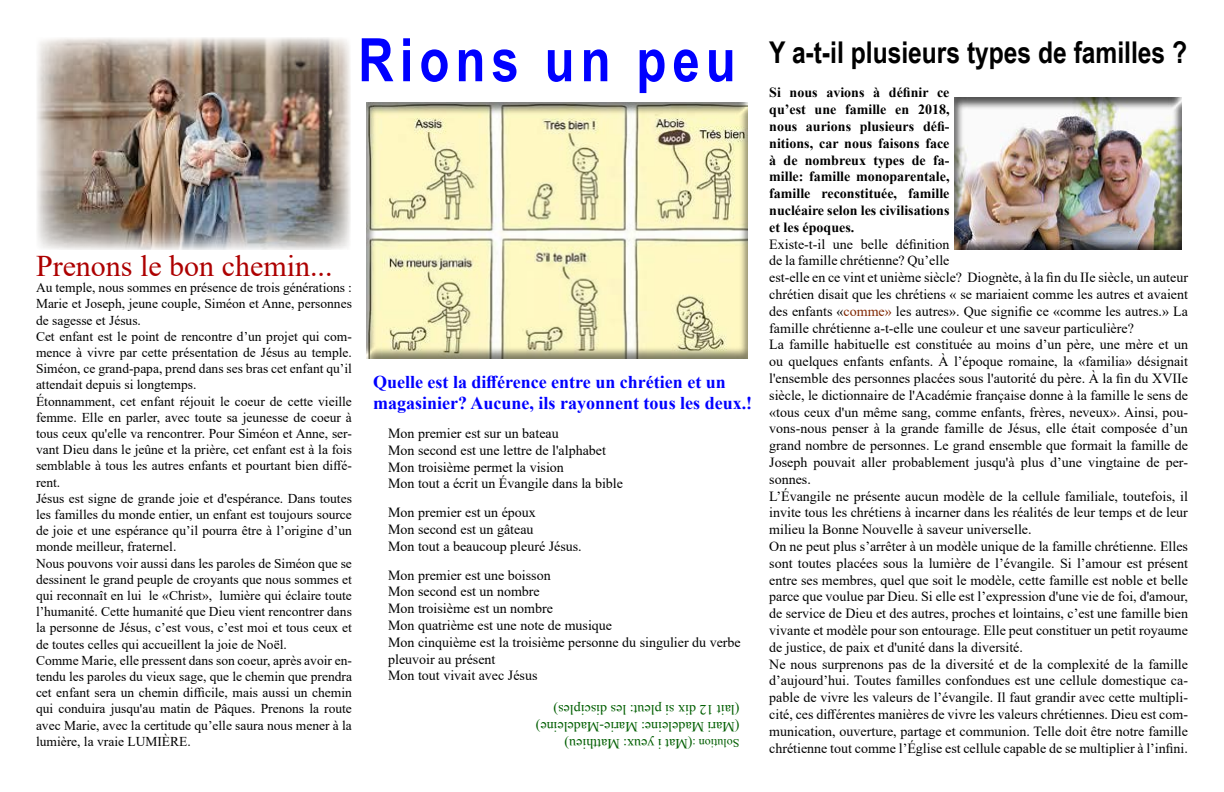
<style>
.page{position:relative;width:1224px;height:792px;background:#fff}
.page>*{position:absolute;margin:0;border:0;box-sizing:border-box;transform-origin:0 0}
.t1{font:700 60px "Arial Narrow";letter-spacing:.1em;color:#00f}
.t2{font:700 30px "Arial Narrow";color:#000}
.t3{font:30px "Times New Roman";color:#ad0000}
.t4{font:700 18px/21.6px "Times New Roman";color:#00f}
.t5{font:14px/16.8px "Times New Roman";color:#000}
.t6{font:700 14px/16.8px "Times New Roman";color:#000;text-align:justify}
.t7{font:14px/16.8px "Times New Roman";color:#005e00}
.t8{font:13.5px/16.2px "Times New Roman";color:#000}
.t9{font:12px "Times New Roman";color:#005e00}
.s1{color:#7f2600}
</style>
<div class="page">
<div style="left:358px;top:95px;width:398px;height:264px;background:#000;opacity:.5"></div>
<div style="left:944px;top:90px;width:246px;height:160px;background:#000;opacity:.69"></div>
<img style="left:37px;top:38px;width:314px;height:212px">
<h1 class="t1" style="left:358px;top:15px;width:379px">Rions un peu</h1>
<h2 class="t3" style="left:36px;top:245px;width:298px">Prenons le bon chemin...</h2>
<p class="t8" style="left:36px;top:279px;width:318px">Au temple, nous sommes en présence de trois générations :<br>Marie et Joseph, jeune couple, Siméon et Anne, personnes de sagesse et Jésus.<br>Cet enfant est le point de rencontre d’un projet qui com&shy;mence à vivre par cette présentation de Jésus au temple.<br>Siméon, ce grand-papa, prend dans ses bras cet enfant qu’il attendait depuis si longtemps.<br>Étonnamment, cet enfant réjouit le coeur de cette vieille femme. Elle en parler, avec toute sa jeunesse de coeur à tous ceux qu'elle va rencontrer. Pour Siméon et Anne, ser&shy;vant Dieu dans le jeûne et la prière, cet enfant est à la fois semblable à tous les autres enfants et pourtant bien diffé&shy;rent.<br>Jésus est signe de grande joie et d'espérance. Dans toutes les familles du monde entier, un enfant est toujours source de joie et une espérance qu’il pourra être à l’origine d’un monde meilleur, fraternel.<br>Nous pouvons voir aussi dans les paroles de Siméon que se dessinent le grand peuple de croyants que nous sommes et qui reconnaît en lui le «Christ», lumière qui éclaire toute l’humanité. Cette humanité que Dieu vient rencontrer dans la personne de Jésus, c’est vous, c’est moi et tous ceux et de toutes celles qui accueillent la joie de Noël.<br>Comme Marie, elle pressent dans son coeur, après avoir en&shy;tendu les paroles du vieux sage, que le chemin que prendra cet enfant sera un chemin difficile, mais aussi un chemin qui conduira jusqu'au matin de Pâques. Prenons la route avec Marie, avec la certitude qu’elle saura nous mener à la lumière, la vraie LUMIÈRE.</p>
<p class="t4" style="left:373px;top:370px;width:381px">Quelle est la différence entre un chrétien et un magasinier? Aucune, ils rayonnent tous les deux.!</p>
<p class="t5" style="left:388px;top:425px;width:236px">Mon premier est sur un bateau<br>Mon second est une lettre de l'alphabet Mon troisième permet la vision<br>Mon tout a écrit un Évangile dans la bible</p>
<p class="t5" style="left:388px;top:504px;width:195px">Mon premier est un époux<br>Mon second est un gâteau<br>Mon tout a beaucoup pleuré Jésus.</p>
<p class="t5" style="left:388px;top:566px;width:354px">Mon premier est une boisson<br>Mon second est un nombre<br>Mon troisième est un nombre<br>Mon quatrième est une note de musique<br>Mon cinquième est la troisième personne du singulier du verbe pleuvoir au présent<br>Mon tout vivait avec Jésus</p>
<p class="t7" style="left:740px;top:736px;width:205px;rotate:-180deg">(Mari Madeleine: Marie-Madeleine) (lait 12 dix si pleut: les disciples)</p>
<p class="t7" style="left:693px;top:752px;width:129px;rotate:-180deg">(Mat i yeux: Matthieu)</p>
<p class="t9" style="left:740px;top:751px;width:49px;rotate:-180deg">Solution :</p>
<h2 class="t2" style="left:769px;top:30px;width:419px">Y a-t-il plusieurs types de familles ?</h2>
<p class="t6" style="left:769px;top:84px;width:182px">Si nous avions à définir ce qu’est une famille en 2018, nous aurions plusieurs défi&shy;nitions, car nous faisons face à de nombreux types de fa&shy;mille: famille monoparentale, famille reconstituée, famille nucléaire selon les civilisations et les époques.</p>
<p class="t5" style="left:769px;top:235px;width:420px">Existe-t-il une belle définition<br>de la famille chrétienne? Qu’elle<br>est-elle en ce vint et unième siècle? Diognète, à la fin du IIe siècle, un auteur chrétien disait que les chrétiens « se mariaient comme les autres et avaient des enfants «<span class="s1">comme»</span> les autres». Que signifie ce «comme les autres.» La famille chrétienne a-t-elle une couleur et une saveur particulière?<br>La famille habituelle est constituée au moins d’un père, une mère et un ou quelques enfants enfants. À l’époque romaine, la «familia» désignait l'ensemble des personnes placées sous l'autorité du père. À la fin du XVIIe siècle, le dictionnaire de l'Académie française donne à la famille le sens de «tous ceux d'un même sang, comme enfants, frères, neveux». Ainsi, pou&shy;vons-nous penser à la grande famille de Jésus, elle était composée d’un grand nombre de personnes. Le grand ensemble que formait la famille de Joseph pouvait aller probablement jusqu'à plus d’une vingtaine de per&shy;sonnes.<br>L’Évangile ne présente aucun modèle de la cellule familiale, toutefois, il invite tous les chrétiens à incarner dans les réalités de leur temps et de leur milieu la Bonne Nouvelle à saveur universelle.<br>On ne peut plus s’arrêter à un modèle unique de la famille chrétienne. Elles sont toutes placées sous la lumière de l’évangile. Si l’amour est présent entre ses membres, quel que soit le modèle, cette famille est noble et belle parce que voulue par Dieu. Si elle est l’expression d'une vie de foi, d'amour, de service de Dieu et des autres, proches et lointains, c’est une famille bien vivante et modèle pour son entourage. Elle peut constituer un petit royaume de justice, de paix et d'unité dans la diversité.<br>Ne nous surprenons pas de la diversité et de la complexité de la famille d’aujourd’hui. Toutes familles confondues est une cellule domestique ca&shy;pable de vivre les valeurs de l’évangile. Il faut grandir avec cette multipli&shy;cité, ces différentes manières de vivre les valeurs chrétiennes. Dieu est com&shy;munication, ouverture, partage et communion. Telle doit être notre famille chrétienne tout comme l’Église est cellule capable de se multiplier à l’infini.</p>
</div>
